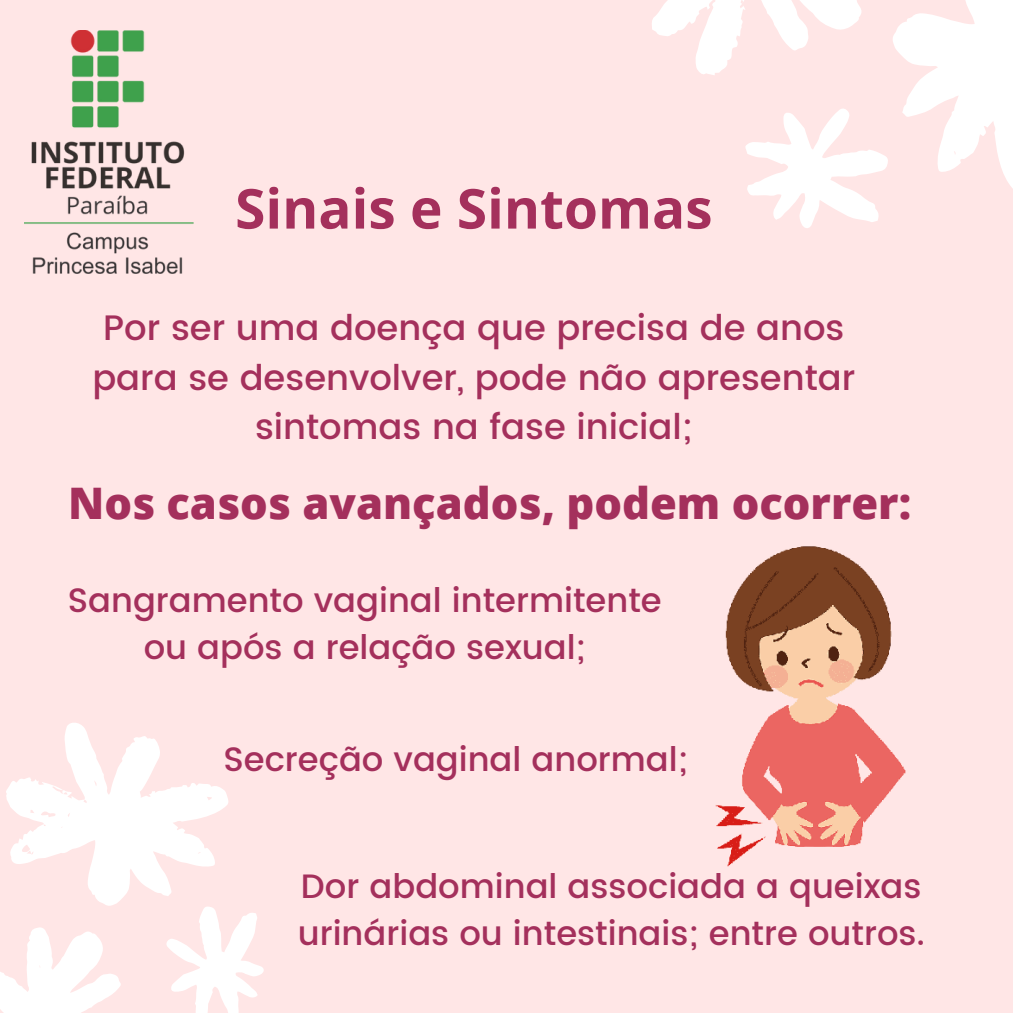
<style>
.page{position:relative;width:1013px;height:1013px;background:#fff}
.page>*{position:absolute;margin:0;border:0;box-sizing:border-box;transform-origin:0 0}
.t1{font:700 55px "Open Sans";color:#a4305c}
.t2{font:800 43.5px "Open Sans";color:#a4305c}
.t3{font:500 35.38px/49.5px "Poppins";color:#a4305c;text-align:center}
.t4{font:500 33.75px/46.9px "Poppins";color:#a4305c;text-align:center}
</style>
<div class="page">
<div style="left:0;top:0;width:1012px;height:1012px;background:#ffe6e6"></div>
<svg style="left:0;top:927px;width:121px;height:85px"></svg>
<svg style="left:6px;top:723px;width:222px;height:183px"></svg>
<svg style="left:166px;top:907px;width:98px;height:105px"></svg>
<svg style="left:652px;top:0;width:360px;height:228px"></svg>
<img style="left:24px;top:30px;width:169px;height:243px">
<img style="left:715px;top:546px;width:191px;height:321px">
<p class="t1" style="left:235px;top:170px;width:479px">Sinais e Sintomas</p>
<p class="t3" style="left:92px;top:303px;width:764px">Por ser uma doença que precisa de anos para se desenvolver, pode não apresentar sintomas na fase inicial;</p>
<p class="t2" style="left:68px;top:473px;width:844px">Nos casos avançados, podem ocorrer:</p>
<p class="t4" style="left:68px;top:577px;width:595px">Sangramento vaginal intermitente ou após a relação sexual;</p>
<p class="t4" style="left:223px;top:736px;width:466px">Secreção vaginal anormal;</p>
<p class="t4" style="left:298px;top:862px;width:628px;text-align:left">Dor abdominal associada a queixas urinárias ou intestinais; entre outros.</p>
</div>
